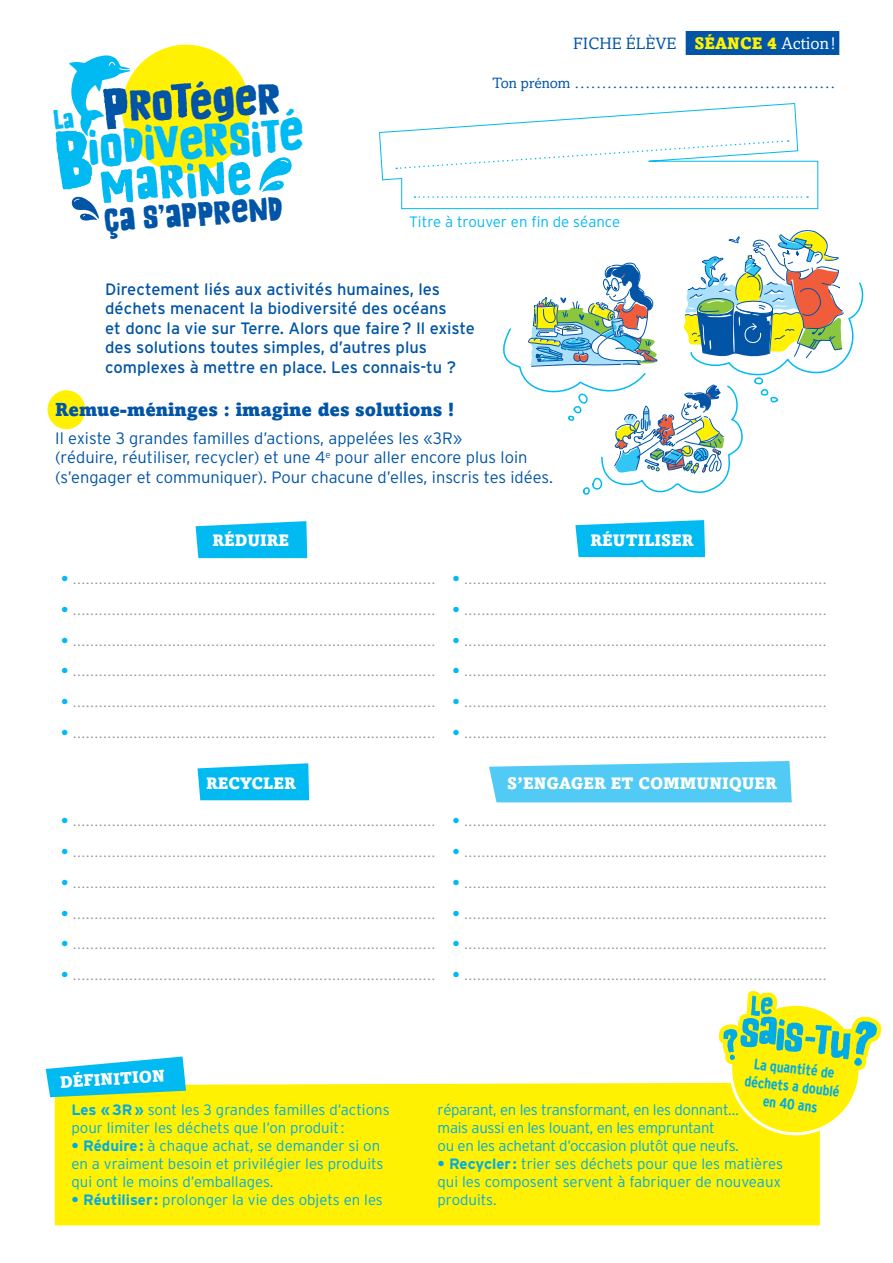
<style>
.page{position:relative;width:893px;height:1263px;background:#fff}
.page>*{position:absolute;margin:0;border:0;box-sizing:border-box;transform-origin:0 0}
.t1{font:47.25px "Appelstroop";color:#00baf1}
.t2{font:43.2px "Appelstroop";color:#0154a6}
.t3{font:33.15px "Appelstroop";color:#0154a6}
.t4{font:900 18.75px "Amasis MT Std";color:#0154a6}
.t5{font:900 16.65px "Amasis MT Std";color:#fff}
.t6{font:16.5px/19.5px "Interstate";color:#0154a6}
.t7{font:300 16.5px/19.5px "Interstate";color:#0154a6}
.t8{font:900 16.5px "Amasis MT Std";color:#fff}
.t9{font:16.5px "Amasis MT Std";color:#0154a6}
.t10{font:900 16.5px "Amasis MT Std";color:#fff101}
.t11{font:300 15px/18px "Interstate";color:#00abe6}
.t12{font:300 15px/18px "Interstate";letter-spacing:-.02em;color:#00abe6}
.t13{font:700 15px/18px "Interstate Condensed";color:#00abe6;text-align:center}
.t14{font:300 15px "Interstate";color:#00baf1}
.t15{font:300 13.5px "Interstate";color:#939598}
.s1{font-size:49.2px}
.s2{font-size:47.55px}
.s3{font-weight:400;font-size:16.95px;color:#fff}
.s4{font-size:15px}
.s5{font-weight:700;font-size:15px;color:#00baf1}
.s6{font-weight:700}
</style>
<div class="page">
<svg style="left:196px;top:521px;width:111px;height:37px;background:#14bff2"></svg>
<svg style="left:575px;top:520px;width:130px;height:37px;background:#16bff2"></svg>
<div style="left:55px;top:1083px;width:765px;height:142px;background:#fff101"></div>
<svg style="left:46px;top:1056px;width:140px;height:41px"></svg>
<div style="left:48px;top:390px;width:37px;height:39px;background:#fff101;border-radius:50%"></div>
<svg style="left:697px;top:991px;width:185px;height:153px"></svg>
<div style="left:686px;top:31px;width:153px;height:24px;background:#0154a6"></div>
<svg style="left:198px;top:763px;width:111px;height:37px;background:#15bff2"></svg>
<svg style="left:489px;top:761px;width:303px;height:41px;background:#5fcef5"></svg>
<svg style="left:259px;top:157px;width:33px;height:35px"></svg>
<svg style="left:71px;top:196px;width:28px;height:25px"></svg>
<svg style="left:379px;top:103px;width:440px;height:106px"></svg>
<svg style="left:415px;top:196px;width:393px;height:2px"></svg>
<svg style="left:396px;top:140px;width:393px;height:30px"></svg>
<svg style="left:503px;top:230px;width:361px;height:265px"></svg>
<svg style="left:55px;top:44px;width:196px;height:145px"></svg>
<h2 class="t2" style="left:128px;top:78px;width:152px;rotate:-3deg">rO<span class="s1">t</span>é<span class="s2">g</span>er</h2>
<h1 class="t1" style="left:98px;top:157px;width:153px;rotate:-4deg">marine</h1>
<h1 class="t1" style="left:87px;top:116px;width:217px;rotate:-3deg">iOdiversité</h1>
<h3 class="t3" style="left:103px;top:199px;width:180px;rotate:-4deg">ça s’apprend</h3>
<p class="t9" style="left:573px;top:34px;width:105px">FICHE ÉLÈVE</p>
<p class="t10" style="left:695px;top:33px;width:142px">SÉANCE 4 <span class="s3">Action!</span></p>
<p class="t9" style="left:493px;top:73px;width:344px"><span class="s4">Ton prénom</span> …………………………………………</p>
<p class="t14" style="left:409px;top:214px;width:212px">Titre à trouver en fin de séance</p>
<p class="t6" style="left:105px;top:279px;width:371px">Directement liés aux activités humaines, les déchets menacent la biodiversité des océans<br>et donc la vie sur Terre. Alors que faire? Il existe des solutions toutes simples, d’autres plus complexes à mettre en place. Les connais-tu ?</p>
<h3 class="t4" style="left:55px;top:397px;width:401px">Remue-méninges : imagine des solutions !</h3>
<p class="t7" style="left:55px;top:428px;width:499px">Il existe 3 grandes familles d’actions, appelées les «3R»<br>(réduire, réutiliser, recycler) et une 4<sup>e</sup> pour aller encore plus loin (s’engager et communiquer). Pour chacune d’elles, inscris tes idées.</p>
<p class="t8" style="left:212px;top:530px;width:78px">RÉDUIRE</p>
<p class="t8" style="left:591px;top:530px;width:104px">RÉUTILISER</p>
<p class="t15" style="left:61px;top:572px;width:375px"><span class="s5">•</span> ....................................................................................</p>
<p class="t15" style="left:61px;top:602px;width:375px"><span class="s5">•</span> ....................................................................................</p>
<p class="t15" style="left:61px;top:633px;width:375px"><span class="s5">•</span> ....................................................................................</p>
<p class="t15" style="left:61px;top:664px;width:375px"><span class="s5">•</span> ....................................................................................</p>
<p class="t15" style="left:61px;top:695px;width:375px"><span class="s5">•</span> ....................................................................................</p>
<p class="t15" style="left:61px;top:725px;width:375px"><span class="s5">•</span> ....................................................................................</p>
<p class="t15" style="left:452px;top:572px;width:375px"><span class="s5">•</span> ....................................................................................</p>
<p class="t15" style="left:452px;top:602px;width:375px"><span class="s5">•</span> ....................................................................................</p>
<p class="t15" style="left:452px;top:633px;width:375px"><span class="s5">•</span> ....................................................................................</p>
<p class="t15" style="left:452px;top:664px;width:375px"><span class="s5">•</span> ....................................................................................</p>
<p class="t15" style="left:452px;top:695px;width:375px"><span class="s5">•</span> ....................................................................................</p>
<p class="t15" style="left:452px;top:725px;width:375px"><span class="s5">•</span> ....................................................................................</p>
<p class="t8" style="left:206px;top:773px;width:91px">RECYCLER</p>
<p class="t8" style="left:507px;top:773px;width:271px">S’ENGAGER ET COMMUNIQUER</p>
<p class="t15" style="left:61px;top:814px;width:375px"><span class="s5">•</span> ....................................................................................</p>
<p class="t15" style="left:61px;top:845px;width:375px"><span class="s5">•</span> ....................................................................................</p>
<p class="t15" style="left:61px;top:876px;width:375px"><span class="s5">•</span> ....................................................................................</p>
<p class="t15" style="left:61px;top:906px;width:375px"><span class="s5">•</span> ....................................................................................</p>
<p class="t15" style="left:61px;top:937px;width:375px"><span class="s5">•</span> ....................................................................................</p>
<p class="t15" style="left:61px;top:968px;width:375px"><span class="s5">•</span> ....................................................................................</p>
<p class="t15" style="left:452px;top:814px;width:375px"><span class="s5">•</span> ....................................................................................</p>
<p class="t15" style="left:452px;top:845px;width:375px"><span class="s5">•</span> ....................................................................................</p>
<p class="t15" style="left:452px;top:876px;width:375px"><span class="s5">•</span> ....................................................................................</p>
<p class="t15" style="left:452px;top:906px;width:375px"><span class="s5">•</span> ....................................................................................</p>
<p class="t15" style="left:452px;top:937px;width:375px"><span class="s5">•</span> ....................................................................................</p>
<p class="t15" style="left:452px;top:968px;width:375px"><span class="s5">•</span> ....................................................................................</p>
<p class="t5" style="left:59px;top:1072px;width:106px;rotate:-4deg">DÉFINITION</p>
<p class="t11" style="left:71px;top:1100px;width:320px"><span class="s6">Les «3R»</span> sont les 3 grandes familles d’actions pour limiter les déchets que l’on produit:</p>
<p class="t11" style="left:71px;top:1136px;width:314px"><span class="s6">• Réduire:</span> à chaque achat, se demander si on en a vraiment besoin et privilégier les produits qui ont le moins d’emballages.</p>
<p class="t11" style="left:71px;top:1190px;width:313px"><span class="s6">• Réutiliser :</span> prolonger la vie des objets en les</p>
<p class="t13" style="left:747px;top:1054px;width:97px;rotate:6deg">La quantité de déchets a doublé en 40 ans</p>
<p class="t12" style="left:438px;top:1100px;width:303px">réparant, en les transformant, en les donnant… mais aussi en les louant, en les empruntant<br>ou en les achetant d’occasion plutôt que neufs.</p>
<p class="t11" style="left:438px;top:1154px;width:347px"><span class="s6">• Recycler :</span> trier ses déchets pour que les matières qui les composent servent à fabriquer de nouveaux produits.</p>
</div>
